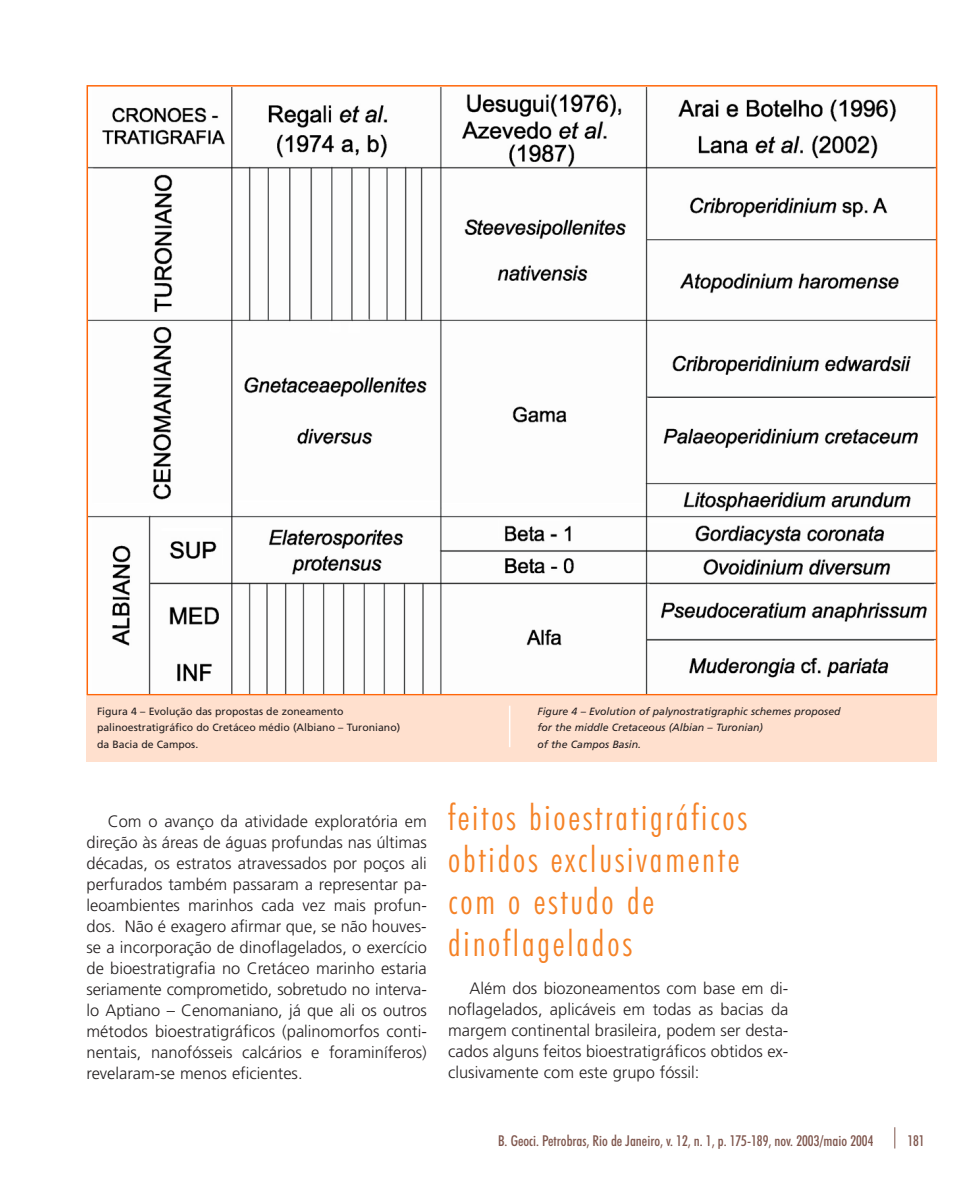
<style>
.page{position:relative;width:977px;height:1190px;background:#fff}
.page>*{position:absolute;margin:0;border:0;box-sizing:border-box;transform-origin:0 0}
.t1{font:300 condensed 36px/42px "Futura BT";letter-spacing:.08em;color:#f58226}
.t2{font:300 16.5px/21px "Frutiger";color:#231f20;text-align:justify}
.t3{font:500 condensed 15px "Futura BT";color:#7f564d}
.t4{font:10.5px/16.5px "Frutiger";color:#231f20}
.t5{font:italic 10.5px/16.5px "Frutiger";color:#231f20}
</style>
<div class="page">
<div style="left:86px;top:696px;width:851px;height:65px;background:#ffe0ce"></div>
<svg style="left:894px;top:1127px;width:1px;height:21px"></svg>
<img style="left:89px;top:88px;width:845px;height:604px">
<hr style="left:509px;top:705px;width:1px;height:42px;background:#fff">
<p class="t4" style="left:97px;top:703px;width:305px">Figura 4 – Evolução das propostas de zoneamento palinoestratigráfico do Cretáceo médio (Albiano – Turoniano) da Bacia de Campos.</p>
<p class="t5" style="left:537px;top:703px;width:305px">Figure 4 – Evolution of palynostratigraphic schemes proposed for the middle Cretaceous (Albian – Turonian)<br>of the Campos Basin.</p>
<p class="t2" style="left:86px;top:812px;width:342px;text-indent:21px">Com o avanço da atividade exploratória em direção às áreas de águas profundas nas últimas décadas, os estratos atravessados por poços ali perfurados também passaram a representar pa&shy;leoambientes marinhos cada vez mais profun&shy;dos. Não é exagero afirmar que, se não houves&shy;se a incorporação de dinoflagelados, o exercício de bioestratigrafia no Cretáceo marinho estaria seriamente comprometido, sobretudo no interva&shy;lo Aptiano – Cenomaniano, já que ali os outros métodos bioestratigráficos (palinomorfos conti&shy;nentais, nanofósseis calcários e foraminíferos) revelaram-se menos eficientes.</p>
<h1 class="t1" style="left:448px;top:800px;width:300px">feitos bioestratigráficos obtidos exclusivamente com o estudo de dinoflagelados</h1>
<p class="t2" style="left:448px;top:979px;width:342px;text-indent:21px">Além dos biozoneamentos com base em di&shy;noflagelados, aplicáveis em todas as bacias da margem continental brasileira, podem ser desta&shy;cados alguns feitos bioestratigráficos obtidos ex&shy;clusivamente com este grupo fóssil:</p>
<p class="t3" style="left:498px;top:1135px;width:377px">B. Geoci. Petrobras, Rio de Janeiro, v. 12, n. 1, p. 175-189, nov. 2003/maio 2004</p>
<p class="t3" style="left:907px;top:1135px;width:19px">181</p>
</div>
